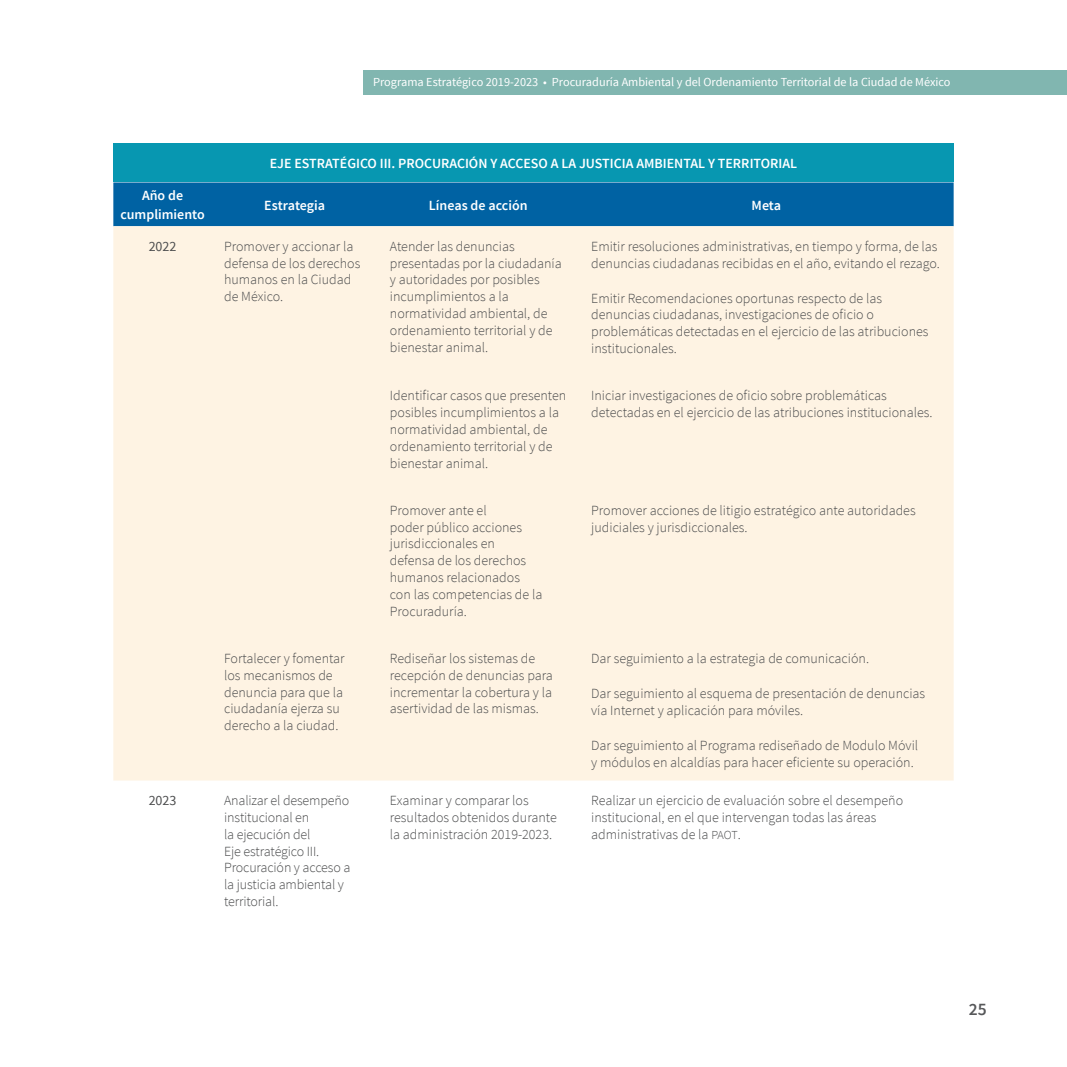
<style>
.page{position:relative;width:1067px;height:1067px;background:#fff}
.page>*{position:absolute;margin:0;border:0;box-sizing:border-box;transform-origin:0 0}
.t1{font:600 17.5px "Source Sans Pro";color:#57585a}
.t2{font:300 14px/16.8px "Source Sans Pro";color:#4b4c4d}
.t3{font:600 14px/19.2px "Source Sans Pro";color:#fff;text-align:center}
.t4{font:14px "Source Sans Pro";color:#4b4c4d}
.t5{font:12.25px "Source Sans Pro";color:#fff}
.s1{font-size:12.25px}
</style>
<div class="page">
<div style="left:363px;top:70px;width:704px;height:24px;background:#81b6b0"></div>
<div style="left:113px;top:143px;width:840px;height:39px;background:#0797b1"></div>
<div style="left:113px;top:182px;width:840px;height:44px;background:#0062a3"></div>
<div style="left:113px;top:226px;width:840px;height:554px;background:#fef3e3"></div>
<p class="t5" style="left:366px;top:70px;width:519px">Programa de trabajo • Procuraduría Ambiental y del Ordenamiento Territorial de la Ciudad de México</p>
<p class="t5" style="left:373px;top:74px;width:579px">Programa Estratégico 2019-2023 • Procuraduría Ambiental y del Ordenamiento Territorial de la Ciudad de México</p>
<p class="t3" style="left:270px;top:154px;width:529px">EJE ESTRATÉGICO III. PROCURACIÓN Y ACCESO A LA JUSTICIA AMBIENTAL Y TERRITORIAL</p>
<p class="t3" style="left:120px;top:186px;width:86px">Año de cumplimiento</p>
<p class="t3" style="left:264px;top:196px;width:62px">Estrategia</p>
<p class="t3" style="left:429px;top:196px;width:100px">Líneas de acción</p>
<p class="t3" style="left:751px;top:196px;width:31px">Meta</p>
<p class="t4" style="left:149px;top:237px;width:29px">2022</p>
<p class="t2" style="left:224px;top:238px;width:138px">Promover y accionar la defensa de los derechos humanos en la Ciudad de México.</p>
<p class="t2" style="left:390px;top:238px;width:173px">Atender las denuncias presentadas por la ciudadanía y autoridades por posibles incumplimientos a la normatividad ambiental, de ordenamiento territorial y de bienestar animal.</p>
<p class="t2" style="left:591px;top:238px;width:348px">Emitir resoluciones administrativas, en tiempo y forma, de las denuncias ciudadanas recibidas en el año, evitando el rezago.</p>
<p class="t2" style="left:591px;top:289px;width:339px">Emitir Recomendaciones oportunas respecto de las denuncias ciudadanas, investigaciones de oficio o problemáticas detectadas en el ejercicio de las atribuciones institucionales.</p>
<p class="t2" style="left:390px;top:387px;width:178px">Identificar casos que presenten posibles incumplimientos a la normatividad ambiental, de ordenamiento territorial y de bienestar animal.</p>
<p class="t2" style="left:591px;top:387px;width:341px">Iniciar investigaciones de oficio sobre problemáticas detectadas en el ejercicio de las atribuciones institucionales.</p>
<p class="t2" style="left:390px;top:502px;width:154px">Promover ante el<br>poder público acciones jurisdiccionales en defensa de los derechos humanos relacionados con las competencias de la<br>Procuraduría.</p>
<p class="t2" style="left:591px;top:502px;width:326px">Promover acciones de litigio estratégico ante autoridades judiciales y jurisdiccionales.</p>
<p class="t2" style="left:224px;top:650px;width:122px">Fortalecer y fomentar los mecanismos de denuncia para que la ciudadanía ejerza su derecho a la ciudad.</p>
<p class="t2" style="left:390px;top:650px;width:164px">Rediseñar los sistemas de recepción de denuncias para incrementar la cobertura y la asertividad de las mismas.</p>
<p class="t2" style="left:591px;top:650px;width:277px">Dar seguimiento a la estrategia de comunicación.</p>
<p class="t2" style="left:591px;top:685px;width:335px">Dar seguimiento al esquema de presentación de denuncias vía Internet y aplicación para móviles.</p>
<p class="t2" style="left:591px;top:736px;width:328px">Dar seguimiento al Programa rediseñado de Modulo Móvil y módulos en alcaldías para hacer eficiente su operación.</p>
<p class="t4" style="left:149px;top:791px;width:29px">2023</p>
<p class="t2" style="left:224px;top:792px;width:128px">Analizar el desempeño institucional en<br>la ejecución del<br>Eje estratégico III.<br>Procuración y acceso a la justicia ambiental y territorial.</p>
<p class="t2" style="left:390px;top:792px;width:168px">Examinar y comparar los resultados obtenidos durante la administración 2019-2023.</p>
<p class="t2" style="left:591px;top:792px;width:313px">Realizar un ejercicio de evaluación sobre el desempeño institucional, en el que intervengan todas las áreas administrativas de la <span class="s1">PAOT</span>.</p>
<p class="t1" style="left:968px;top:998px;width:19px">25</p>
</div>
